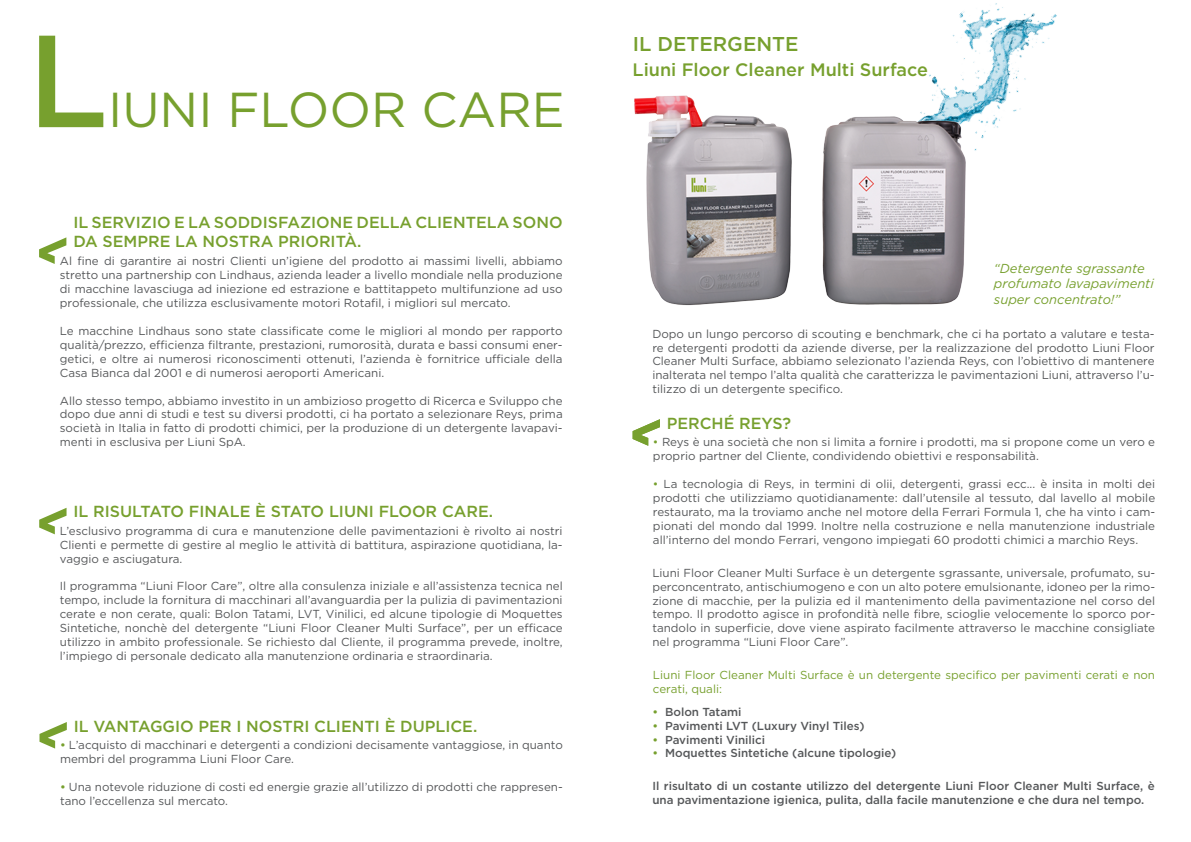
<style>
.page{position:relative;width:1191px;height:842px;background:#fff}
.page>*{position:absolute;margin:0;border:0;box-sizing:border-box;transform-origin:0 0}
.t1{font:500 130.7px "Gotham";color:#77a02e}
.t2{font:49px "Gotham";color:#77a02e}
.t3{font:500 20px "Gotham";color:#77a02e}
.t4{font:500 18px "Gotham";color:#77a02e}
.t5{font:500 16px "Gotham";color:#77a02e}
.t6{font:italic 13px/15.6px "Gotham";color:#77a02e}
.t7{font:11.6px/13.9px "Gotham";color:#555759;text-align:justify}
.t8{font:500 11.6px/13.9px "Gotham";color:#555759}
.t9{font:11.6px/13.9px "Gotham";color:#77a02e}
.s1{font-weight:500;color:#77a02e}
.s2{color:#77a02e}
</style>
<div class="page">
<img style="left:920px;top:3px;width:137px;height:187px">
<svg style="left:39px;top:722px;width:28px;height:26px"></svg>
<svg style="left:39px;top:508px;width:28px;height:26px"></svg>
<svg style="left:39px;top:237px;width:27px;height:27px"></svg>
<img style="left:822px;top:115px;width:143px;height:190px">
<img style="left:634px;top:95px;width:158px;height:211px">
<svg style="left:632px;top:419px;width:28px;height:27px"></svg>
<h1 class="t1" style="left:27px;top:-5px;width:82px">L</h1>
<h2 class="t2" style="left:108px;top:78px;width:458px">IUNI FLOOR CARE</h2>
<h3 class="t5" style="left:73px;top:211px;width:39px">Il Servizio</h3>
<h3 class="t5" style="left:174px;top:211px;width:52px">ela soddis</h3>
<h3 class="t5" style="left:278px;top:211px;width:21px">fazione</h3>
<h3 class="t5" style="left:356px;top:211px;width:12px">della</h3>
<h3 class="t5" style="left:415px;top:211px;width:23px">Clientela</h3>
<h3 class="t5" style="left:512px;top:211px;width:14px">sono</h3>
<h3 class="t5" style="left:73px;top:231px;width:42px">da sempre</h3>
<h3 class="t5" style="left:175px;top:231px;width:40px">la nostra</h3>
<h3 class="t5" style="left:278px;top:231px;width:11px">priorit</h3>
<h3 class="t5" style="left:345px;top:231px;width:18px">à.</h3>
<p class="t7" style="left:60px;top:254px;width:504px">Al fine di garantire ai nostri Clienti un’igiene del prodotto ai massimi livelli, abbiamo stretto una partnership con Lindhaus, azienda leader a livello mondiale nella produzione di macchine lavasciuga ad iniezione ed estrazione e battitappeto multifunzione ad uso professionale, che utilizza esclusivamente motori Rotafil, i migliori sul mercato.</p>
<p class="t7" style="left:60px;top:324px;width:504px">Le macchine Lindhaus sono state classificate come le migliori al mondo per rapporto qualità/prezzo, efficienza filtrante, prestazioni, rumorosità, durata e bassi consumi ener&shy;getici, e oltre ai numerosi riconoscimenti ottenuti, l’azienda è fornitrice ufficiale della Casa Bianca dal 2001 e di numerosi aeroporti Americani.</p>
<p class="t7" style="left:60px;top:393px;width:504px">Allo stesso tempo, abbiamo investito in un ambizioso progetto di Ricerca e Sviluppo che dopo due anni di studi e test su diversi prodotti, ci ha portato a selezionare Reys, prima società in Italia in fatto di prodotti chimici, per la produzione di un detergente lavapavi&shy;menti in esclusiva per Liuni SpA.</p>
<h3 class="t5" style="left:74px;top:501px;width:70px">Il risultato</h3>
<h3 class="t5" style="left:189px;top:501px;width:22px">finale</h3>
<h3 class="t5" style="left:255px;top:501px;width:27px">è stato</h3>
<h3 class="t5" style="left:329px;top:501px;width:62px">Liuni Floor</h3>
<h3 class="t5" style="left:442px;top:501px;width:24px">Care</h3>
<h3 class="t5" style="left:489px;top:501px;width:6px">.</h3>
<p class="t7" style="left:60px;top:523px;width:504px">L’esclusivo programma di cura e manutenzione delle pavimentazioni è rivolto ai nostri Clienti e permette di gestire al meglio le attività di battitura, aspirazione quotidiana, la&shy;vaggio e asciugatura.</p>
<p class="t7" style="left:60px;top:579px;width:504px">Il programma “Liuni Floor Care”, oltre alla consulenza iniziale e all’assistenza tecnica nel tempo, include la fornitura di macchinari all’avanguardia per la pulizia di pavimentazioni cerate e non cerate, quali: Bolon Tatami, LVT, Vinilici, ed alcune tipologie di Moquettes Sintetiche, nonchè del detergente “Liuni Floor Cleaner Multi Surface”, per un efficace utilizzo in ambito professionale. Se richiesto dal Cliente, il programma prevede, inoltre, l’impiego di personale dedicato alla manutenzione ordinaria e straordinaria.</p>
<h3 class="t5" style="left:74px;top:715px;width:33px">Il vanta</h3>
<h3 class="t5" style="left:150px;top:715px;width:60px">ggio per</h3>
<h3 class="t5" style="left:236px;top:715px;width:21px">i nostri</h3>
<h3 class="t5" style="left:314px;top:715px;width:22px">Clienti</h3>
<h3 class="t5" style="left:385px;top:715px;width:51px">è duplice</h3>
<h3 class="t5" style="left:473px;top:715px;width:6px">.</h3>
<p class="t7" style="left:60px;top:738px;width:504px"><span class="s1">•</span> L’acquisto di macchinari e detergenti a condizioni decisamente vantaggiose, in quanto membri del programma Liuni Floor Care.</p>
<p class="t7" style="left:60px;top:779px;width:504px"><span class="s1">•</span> Una notevole riduzione di costi ed energie grazie all’utilizzo di prodotti che rappresen&shy;tano l’eccellenza sul mercato.</p>
<h3 class="t3" style="left:632px;top:31px;width:40px">Il deter</h3>
<h3 class="t3" style="left:727px;top:31px;width:30px">gente</h3>
<h3 class="t4" style="left:632px;top:58px;width:297px">Liuni Floor Cleaner Multi Surface</h3>
<p class="t6" style="left:994px;top:260px;width:161px">“Detergente sgrassante profumato lavapavimenti super concentrato!”</p>
<p class="t7" style="left:652px;top:326px;width:504px">Dopo un lungo percorso di scouting e benchmark, che ci ha portato a valutare e testa&shy;re detergenti prodotti da aziende diverse, per la realizzazione del prodotto Liuni Floor Cleaner Multi Surface, abbiamo selezionato l’azienda Reys, con l’obiettivo di mantenere inalterata nel tempo l’alta qualità che caratterizza le pavimentazioni Liuni, attraverso l’u&shy;tilizzo di un detergente specifico.</p>
<h3 class="t5" style="left:667px;top:413px;width:12px">perch</h3>
<h3 class="t5" style="left:724px;top:413px;width:69px">é reys?</h3>
<p class="t7" style="left:653px;top:435px;width:504px"><span class="s2">•</span> Reys è una società che non si limita a fornire i prodotti, ma si propone come un vero e proprio partner del Cliente, condividendo obiettivi e responsabilità.</p>
<p class="t7" style="left:653px;top:477px;width:504px"><span class="s2">•</span> La tecnologia di Reys, in termini di olii, detergenti, grassi ecc... è insita in molti dei prodotti che utilizziamo quotidianamente: dall’utensile al tessuto, dal lavello al mobile restaurato, ma la troviamo anche nel motore della Ferrari Formula 1, che ha vinto i cam&shy;pionati del mondo dal 1999. Inoltre nella costruzione e nella manutenzione industriale all’interno del mondo Ferrari, vengono impiegati 60 prodotti chimici a marchio Reys.</p>
<p class="t7" style="left:652px;top:565px;width:504px">Liuni Floor Cleaner Multi Surface è un detergente sgrassante, universale, profumato, su&shy;perconcentrato, antischiumogeno e con un alto potere emulsionante, idoneo per la rimo&shy;zione di macchie, per la pulizia ed il mantenimento della pavimentazione nel corso del tempo. Il prodotto agisce in profondità nelle fibre, scioglie velocemente lo sporco por&shy;tandolo in superficie, dove viene aspirato facilmente attraverso le macchine consigliate nel programma “Liuni Floor Care”.</p>
<p class="t9" style="left:653px;top:668px;width:503px">Liuni Floor Cleaner Multi Surface è un detergente specifico per pavimenti cerati e non cerati, quali:</p>
<p class="t8" style="left:652px;top:704px;width:91px"><span class="s2">•</span> Bolon Tatami</p>
<p class="t8" style="left:652px;top:718px;width:214px"><span class="s2">•</span> Pavimenti LVT (Luxury Vinyl Tiles)</p>
<p class="t8" style="left:652px;top:732px;width:114px"><span class="s2">•</span> Pavimenti Vinilici</p>
<p class="t8" style="left:652px;top:746px;width:245px"><span class="s2">•</span> Moquettes Sintetiche (alcune tipologie)</p>
<p class="t8" style="left:652px;top:779px;width:504px">Il risultato di un costante utilizzo del detergente Liuni Floor Cleaner Multi Surface, è una pavimentazione igienica, pulita, dalla facile manutenzione e che dura nel tempo.</p>
</div>
